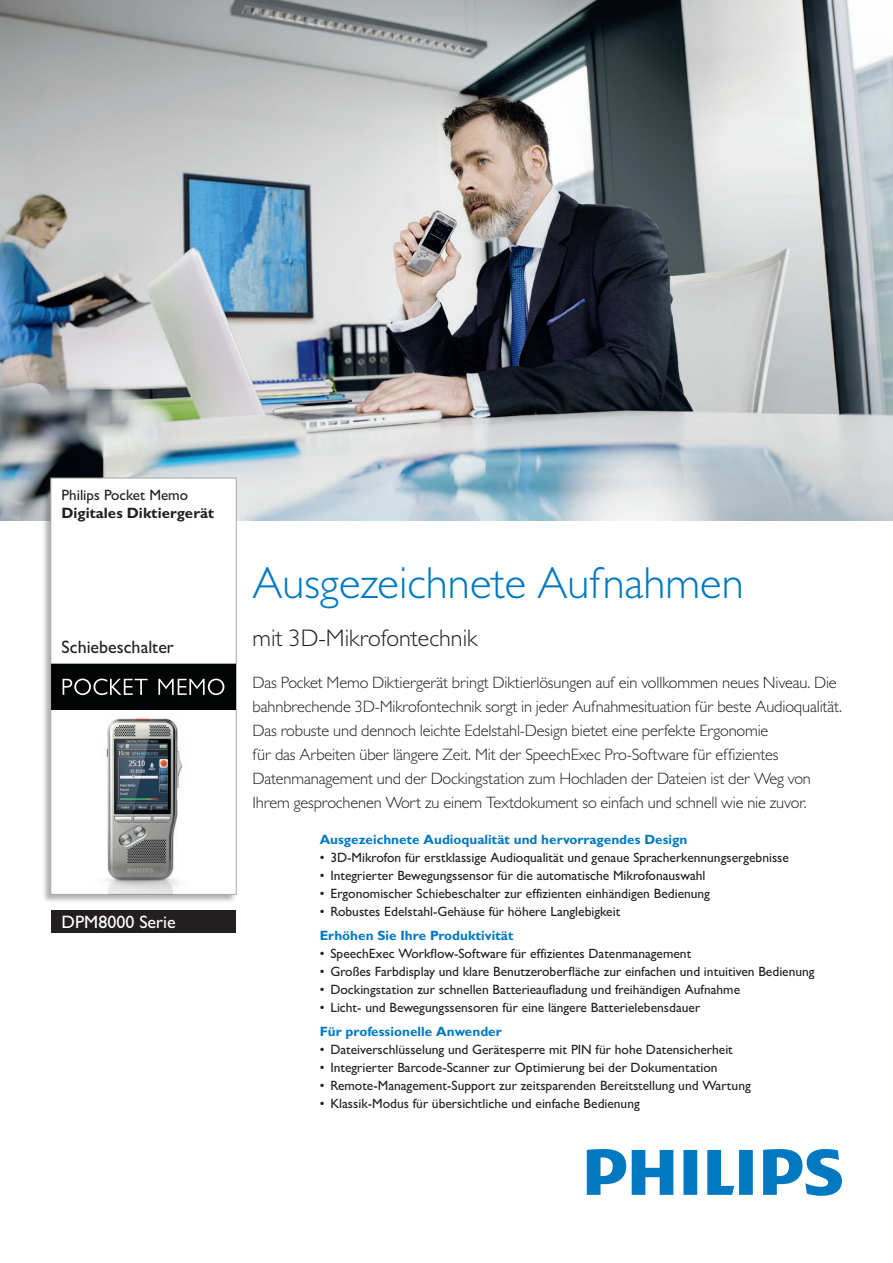
<style>
.page{position:relative;width:893px;height:1263px;background:#fff}
.page>*{position:absolute;margin:0;border:0;box-sizing:border-box;transform-origin:0 0}
.t1{font:300 45px "Gill Sans MT Pro";color:#0079c2}
.t2{font:300 24px "Gill Sans MT Pro";color:#231f20}
.t3{font:500 18px "Gill Sans MT Pro";color:#231f20}
.t4{font:500 18px "Gill Sans MT Pro";color:#fff}
.t5{font:300 16.5px/24px "Gill Sans MT Pro";letter-spacing:-.01em;color:#231f20}
.t6{font:700 15px "Gill Sans MT Pro";color:#231f20}
.t7{font:500 15px "Gill Sans MT Pro";color:#231f20}
.t8{font:500 13.5px "Gill Sans MT Pro";color:#231f20}
.t9{font:700 13.5px "Gill Sans MT Pro";color:#0079c2}
</style>
<div class="page">
<img style="left:0;top:0;width:893px;height:520px">
<div style="left:42px;top:477px;width:195px;height:427px;background:#231f20;opacity:.35"></div>
<svg style="left:50px;top:478px;width:187px;height:417px"></svg>
<div style="left:51px;top:910px;width:185px;height:23px;background:#231f20"></div>
<svg style="left:51px;top:664px;width:185px;height:46px;background:#161818"></svg>
<svg style="left:587px;top:1149px;width:255px;height:47px"></svg>
<img style="left:91px;top:714px;width:105px;height:180px">
<p class="t7" style="left:62px;top:486px;width:128px">Philips Pocket Memo</p>
<p class="t6" style="left:62px;top:504px;width:154px">Digitales Diktiergerät</p>
<h3 class="t3" style="left:62px;top:636px;width:114px">Schiebeschalter</h3>
<h3 class="t4" style="left:62px;top:911px;width:116px">DPM8000 Serie</h3>
<h1 class="t1" style="left:253px;top:556px;width:493px">Ausgezeichnete Aufnahmen</h1>
<h2 class="t2" style="left:253px;top:623px;width:227px">mit 3D-Mikrofontechnik</h2>
<p class="t5" style="left:253px;top:670px;width:591px">Das Pocket Memo Diktiergerät bringt Diktierlösungen auf ein vollkommen neues Niveau. Die bahnbrechende 3D-Mikrofontechnik sorgt in jeder Aufnahmesituation für beste Audioqualität.<br>Das robuste und dennoch leichte Edelstahl-Design bietet eine perfekte Ergonomie<br>für das Arbeiten über längere Zeit. Mit der SpeechExec Pro-Software für effizientes Datenmanagement und der Dockingstation zum Hochladen der Dateien ist der Weg von Ihrem gesprochenen Wort zu einem Textdokument so einfach und schnell wie nie zuvor.</p>
<p class="t9" style="left:320px;top:831px;width:369px">Ausgezeichnete Audioqualität und hervorragendes Design</p>
<p class="t8" style="left:320px;top:849px;width:471px">• 3D-Mikrofon für erstklassige Audioqualität und genaue Spracherkennungsergebnisse</p>
<p class="t8" style="left:320px;top:867px;width:387px">• Integrierter Bewegungssensor für die automatische Mikrofonauswahl</p>
<p class="t8" style="left:320px;top:885px;width:392px">• Ergonomischer Schiebeschalter zur effizienten einhändigen Bedienung</p>
<p class="t8" style="left:320px;top:903px;width:302px">• Robustes Edelstahl-Gehäuse für höhere Langlebigkeit</p>
<p class="t9" style="left:320px;top:927px;width:195px">Erhöhen Sie Ihre Produktivität</p>
<p class="t8" style="left:320px;top:945px;width:373px">• SpeechExec Workflow-Software für effizientes Datenmanagement</p>
<p class="t8" style="left:320px;top:963px;width:496px">• Großes Farbdisplay und klare Benutzeroberfläche zur einfachen und intuitiven Bedienung</p>
<p class="t8" style="left:320px;top:981px;width:422px">• Dockingstation zur schnellen Batterieaufladung und freihändigen Aufnahme</p>
<p class="t8" style="left:320px;top:999px;width:382px">• Licht- und Bewegungssensoren für eine längere Batterielebensdauer</p>
<p class="t9" style="left:320px;top:1023px;width:184px">Für professionelle Anwender</p>
<p class="t8" style="left:320px;top:1041px;width:415px">• Dateiverschlüsselung und Gerätesperre mit PIN für hohe Datensicherheit</p>
<p class="t8" style="left:320px;top:1059px;width:399px">• Integrierter Barcode-Scanner zur Optimierung bei der Dokumentation</p>
<p class="t8" style="left:320px;top:1077px;width:433px">• Remote-Management-Support zur zeitsparenden Bereitstellung und Wartung</p>
<p class="t8" style="left:320px;top:1095px;width:322px">• Klassik-Modus für übersichtliche und einfache Bedienung</p>
</div>
